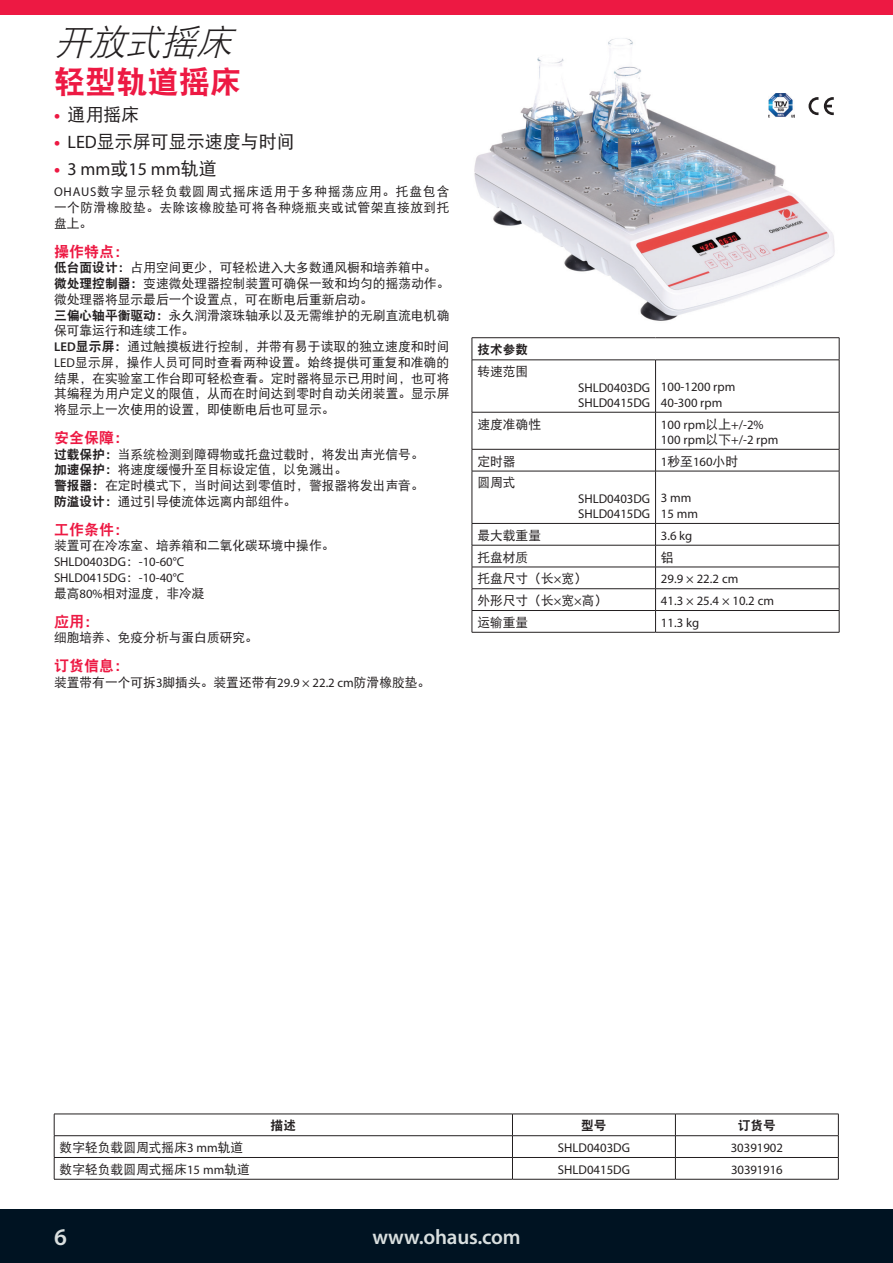
<style>
.page{position:relative;width:893px;height:1263px;background:#fff}
.page>*{position:absolute;margin:0;border:0;box-sizing:border-box;transform-origin:0 0}
.Interior_Product__Ca{font:italic 36px "DFP Hei W3";color:#231f20}
.Interior__Product_Na{font:31.5px "DFP Hei W9";letter-spacing:-.01em;color:#ed1943}
.t1{font:600 24px "Myriad Pro";color:#d9dfdf}
.t2{font:600 21px "Myriad Pro";letter-spacing:-.01em;color:#d9dfdf}
.t3{font:18px "DFP Hei W5";color:#231f20}
.t4{font:18px "Myriad Pro";color:#231f20}
.Semi-Bold_Subhead-Re{font:15px "DFP Hei W9";color:#ed1943}
.Body_Copy{font:12.75px/15.8px "DFP Hei W5";color:#231f20;text-align:justify}
.Specs_Left_Column{font:12.75px/15.3px "Myriad Pro";color:#231f20}
.Specs_Left_Column-2{font:12.75px "DFP Hei W5";color:#231f20}
.Body_Copy-2{font:12.75px "Myriad Pro";color:#231f20}
.Specs_Centered_Text{font:12.75px "Myriad Pro";color:#231f20}
.Specs_Header_Centere{font:12.75px "DFP Hei W9";color:#231f20}
.Specs_Header{font:12.75px "DFP Hei W9";color:#231f20}
.s1{font-family:"Myriad Pro";font-weight:700;color:#ed1943}
.s2{font-family:"Myriad Pro"}
.s3{font-weight:700;color:#ed1943}
.s4{font-family:"DFP Hei W5"}
.s5{font-family:"DFP Hei W9"}
.s6{font-family:"Myriad Pro";font-weight:600}
</style>
<div class="page">
<div style="left:0;top:0;width:893px;height:15px;background:#ed1943"></div>
<div style="left:0;top:1209px;width:893px;height:54px;background:#001322"></div>
<img style="left:474px;top:38px;width:361px;height:283px">
<img style="left:769px;top:93px;width:26px;height:24px">
<hr style="left:472px;top:360px;width:184px;height:1px;background:#231f20">
<hr style="left:656px;top:360px;width:183px;height:1px;background:#231f20">
<hr style="left:655px;top:360px;width:1px;height:52px;background:#231f20">
<hr style="left:472px;top:412px;width:184px;height:1px;background:#231f20">
<hr style="left:656px;top:412px;width:183px;height:1px;background:#231f20">
<hr style="left:655px;top:412px;width:1px;height:37px;background:#231f20">
<hr style="left:472px;top:449px;width:184px;height:1px;background:#231f20">
<hr style="left:656px;top:449px;width:183px;height:1px;background:#231f20">
<svg style="left:655px;top:449px;width:1px;height:22px"></svg>
<hr style="left:472px;top:471px;width:184px;height:1px;background:#231f20">
<hr style="left:656px;top:471px;width:183px;height:1px;background:#231f20">
<hr style="left:655px;top:471px;width:1px;height:52px;background:#231f20">
<hr style="left:472px;top:523px;width:184px;height:1px;background:#231f20">
<hr style="left:656px;top:523px;width:183px;height:1px;background:#231f20">
<hr style="left:472px;top:545px;width:184px;height:1px;background:#231f20">
<hr style="left:656px;top:545px;width:183px;height:1px;background:#231f20">
<hr style="left:472px;top:567px;width:184px;height:1px;background:#231f20">
<hr style="left:656px;top:567px;width:183px;height:1px;background:#231f20">
<hr style="left:472px;top:588px;width:184px;height:1px;background:#231f20">
<hr style="left:656px;top:588px;width:183px;height:1px;background:#231f20">
<hr style="left:472px;top:610px;width:184px;height:1px;background:#231f20">
<hr style="left:656px;top:610px;width:183px;height:1px;background:#231f20">
<svg style="left:655px;top:524px;width:1px;height:108px"></svg>
<hr style="left:472px;top:337px;width:184px;height:1px;background:#231f20">
<svg style="left:472px;top:338px;width:1px;height:22px"></svg>
<hr style="left:656px;top:337px;width:183px;height:1px;background:#231f20">
<svg style="left:839px;top:338px;width:1px;height:22px"></svg>
<hr style="left:472px;top:360px;width:1px;height:52px;background:#231f20">
<hr style="left:839px;top:360px;width:1px;height:52px;background:#231f20">
<hr style="left:472px;top:412px;width:1px;height:37px;background:#231f20">
<hr style="left:839px;top:412px;width:1px;height:37px;background:#231f20">
<svg style="left:472px;top:449px;width:1px;height:22px"></svg>
<svg style="left:839px;top:449px;width:1px;height:22px"></svg>
<hr style="left:472px;top:471px;width:1px;height:52px;background:#231f20">
<hr style="left:839px;top:471px;width:1px;height:52px;background:#231f20">
<svg style="left:472px;top:524px;width:1px;height:108px"></svg>
<svg style="left:839px;top:524px;width:1px;height:108px"></svg>
<hr style="left:472px;top:632px;width:184px;height:1px;background:#231f20">
<hr style="left:656px;top:632px;width:183px;height:1px;background:#231f20">
<hr style="left:54px;top:1179px;width:458px;height:1px;background:#231f20">
<hr style="left:512px;top:1179px;width:163px;height:1px;background:#231f20">
<svg style="left:54px;top:1114px;width:785px;height:65px"></svg>
<hr style="left:675px;top:1179px;width:163px;height:1px;background:#231f20">
<svg style="left:824px;top:97px;width:10px;height:18px"></svg>
<svg style="left:808px;top:97px;width:10px;height:18px"></svg>
<p class="Interior_Product__Ca" style="left:54px;top:22px;width:190px">开放式摇床</p>
<p class="Interior__Product_Na" style="left:54px;top:64px;width:189px">轻型轨道摇床</p>
<p class="t3" style="left:54px;top:105px;width:87px"><span class="s1">•</span> 通用摇床</p>
<p class="t3" style="left:54px;top:132px;width:242px"><span class="s1">•</span> <span class="s2">LED</span>显示屏可显示速度与时间</p>
<p class="t4" style="left:54px;top:158px;width:164px"><span class="s3">•</span> 3 mm<span class="s4">或</span>15 mm<span class="s4">轨道</span></p>
<p class="Body_Copy" style="left:54px;top:184px;width:397px"><span class="s2">OHAUS</span>数字显示轻负载圆周式摇床适用于多种摇荡应用。托盘包含一个防滑橡胶垫。去除该橡胶垫可将各种烧瓶夹或试管架直接放到托盘上。</p>
<p class="Semi-Bold_Subhead-Re" style="left:54px;top:243px;width:76px">操作特点：</p>
<p class="Body_Copy" style="left:54px;top:260px;width:384px"><span class="s5">低台面设计：</span>占用空间更少，可轻松进入大多数通风橱和培养箱中。</p>
<p class="Body_Copy" style="left:54px;top:275px;width:397px"><span class="s5">微处理控制器：</span>变速微处理器控制装置可确保一致和均匀的摇荡动作。微处理器将显示最后一个设置点，可在断电后重新启动。</p>
<p class="Body_Copy" style="left:54px;top:307px;width:397px"><span class="s5">三偏心轴平衡驱动：</span>永久润滑滚珠轴承以及无需维护的无刷直流电机确保可靠运行和连续工作。</p>
<p class="Body_Copy" style="left:54px;top:338px;width:397px"><span class="s6">LED</span><span class="s5">显示屏：</span>通过触摸板进行控制，并带有易于读取的独立速度和时间<span class="s2">LED</span>显示屏，操作人员可同时查看两种设置。始终提供可重复和准确的结果，在实验室工作台即可轻松查看。定时器将显示已用时间，也可将其编程为用户定义的限值，从而在时间达到零时自动关闭装置。显示屏将显示上一次使用的设置，即使断电后也可显示。</p>
<p class="Semi-Bold_Subhead-Re" style="left:54px;top:429px;width:76px">安全保障：</p>
<p class="Body_Copy" style="left:54px;top:446px;width:371px"><span class="s5">过载保护：</span>当系统检测到障碍物或托盘过载时，将发出声光信号。</p>
<p class="Body_Copy" style="left:54px;top:462px;width:295px"><span class="s5">加速保护：</span>将速度缓慢升至目标设定值，以免溅出。</p>
<p class="Body_Copy" style="left:54px;top:477px;width:371px"><span class="s5">警报器：</span>在定时模式下，当时间达到零值时，警报器将发出声音。</p>
<p class="Body_Copy" style="left:54px;top:493px;width:244px"><span class="s5">防溢设计：</span>通过引导使流体远离内部组件。</p>
<p class="Semi-Bold_Subhead-Re" style="left:54px;top:521px;width:76px">工作条件：</p>
<p class="Body_Copy" style="left:54px;top:538px;width:282px">装置可在冷冻室、培养箱和二氧化碳环境中操作。</p>
<p class="Body_Copy-2" style="left:54px;top:554px;width:132px">SHLD0403DG<span class="s4">：</span>-10-60°C</p>
<p class="Body_Copy-2" style="left:54px;top:570px;width:132px">SHLD0415DG<span class="s4">：</span>-10-40°C</p>
<p class="Body_Copy" style="left:54px;top:585px;width:152px">最高<span class="s2">80%</span>相对湿度，非冷凝</p>
<p class="Semi-Bold_Subhead-Re" style="left:54px;top:613px;width:46px">应用：</p>
<p class="Body_Copy" style="left:54px;top:630px;width:205px">细胞培养、免疫分析与蛋白质研究。</p>
<p class="Semi-Bold_Subhead-Re" style="left:54px;top:658px;width:76px">订货信息：</p>
<p class="Body_Copy" style="left:54px;top:674px;width:378px">装置带有一个可拆<span class="s2">3</span>脚插头。装置还带有<span class="s2">29.9 × 22.2 cm</span>防滑橡胶垫。</p>
<p class="Specs_Header" style="left:477px;top:343px;width:52px">技术参数</p>
<p class="Specs_Left_Column-2" style="left:477px;top:365px;width:52px">转速范围</p>
<p class="Specs_Left_Column" style="left:578px;top:379px;width:73px">SHLD0403DG<br>SHLD0415DG</p>
<p class="Specs_Left_Column" style="left:661px;top:379px;width:76px">100-1200 rpm<br>40-300 rpm</p>
<p class="Specs_Left_Column-2" style="left:477px;top:417px;width:65px">速度准确性</p>
<p class="Specs_Left_Column" style="left:661px;top:416px;width:119px">100 rpm<span class="s4">以上</span>+/-2%<br>100 rpm<span class="s4">以下</span>+/-2 rpm</p>
<p class="Specs_Left_Column-2" style="left:477px;top:454px;width:40px">定时器</p>
<p class="Specs_Left_Column" style="left:661px;top:453px;width:79px">1<span class="s4">秒至</span>160<span class="s4">小时</span></p>
<p class="Specs_Left_Column-2" style="left:477px;top:476px;width:40px">圆周式</p>
<p class="Specs_Left_Column" style="left:578px;top:491px;width:73px">SHLD0403DG<br>SHLD0415DG</p>
<p class="Specs_Left_Column" style="left:661px;top:490px;width:39px">3 mm<br>15 mm</p>
<p class="Specs_Left_Column-2" style="left:477px;top:528px;width:65px">最大载重量</p>
<p class="Specs_Left_Column" style="left:661px;top:528px;width:33px">3.6 kg</p>
<p class="Specs_Left_Column-2" style="left:477px;top:550px;width:52px">托盘材质</p>
<p class="Specs_Left_Column-2" style="left:661px;top:550px;width:14px">铝</p>
<p class="Specs_Left_Column-2" style="left:477px;top:572px;width:111px">托盘尺寸（长<span class="s2">×</span>宽）</p>
<p class="Specs_Left_Column" style="left:661px;top:571px;width:79px">29.9 × 22.2 cm</p>
<p class="Specs_Left_Column-2" style="left:477px;top:594px;width:131px">外形尺寸（长<span class="s2">×</span>宽<span class="s2">×</span>高）</p>
<p class="Specs_Left_Column" style="left:661px;top:593px;width:115px">41.3 × 25.4 × 10.2 cm</p>
<p class="Specs_Left_Column-2" style="left:477px;top:615px;width:52px">运输重量</p>
<p class="Specs_Left_Column" style="left:661px;top:615px;width:40px">11.3 kg</p>
<p class="Specs_Header_Centere" style="left:271px;top:1119px;width:27px">描述</p>
<p class="Specs_Header_Centere" style="left:581px;top:1119px;width:27px">型号</p>
<p class="Specs_Header_Centere" style="left:738px;top:1119px;width:40px">订货号</p>
<p class="Specs_Left_Column-2" style="left:60px;top:1140px;width:185px">数字轻负载圆周式摇床<span class="s2">3 mm</span>轨道</p>
<p class="Specs_Centered_Text" style="left:558px;top:1140px;width:73px">SHLD0403DG</p>
<p class="Specs_Centered_Text" style="left:731px;top:1140px;width:54px">30391902</p>
<p class="Specs_Left_Column-2" style="left:60px;top:1162px;width:192px">数字轻负载圆周式摇床<span class="s2">15 mm</span>轨道</p>
<p class="Specs_Centered_Text" style="left:558px;top:1162px;width:73px">SHLD0415DG</p>
<p class="Specs_Centered_Text" style="left:731px;top:1162px;width:53px">30391916</p>
<h3 class="t1" style="left:54px;top:1222px;width:14px">6</h3>
<h3 class="t2" style="left:372px;top:1223px;width:150px">www.ohaus.com</h3>
</div>
